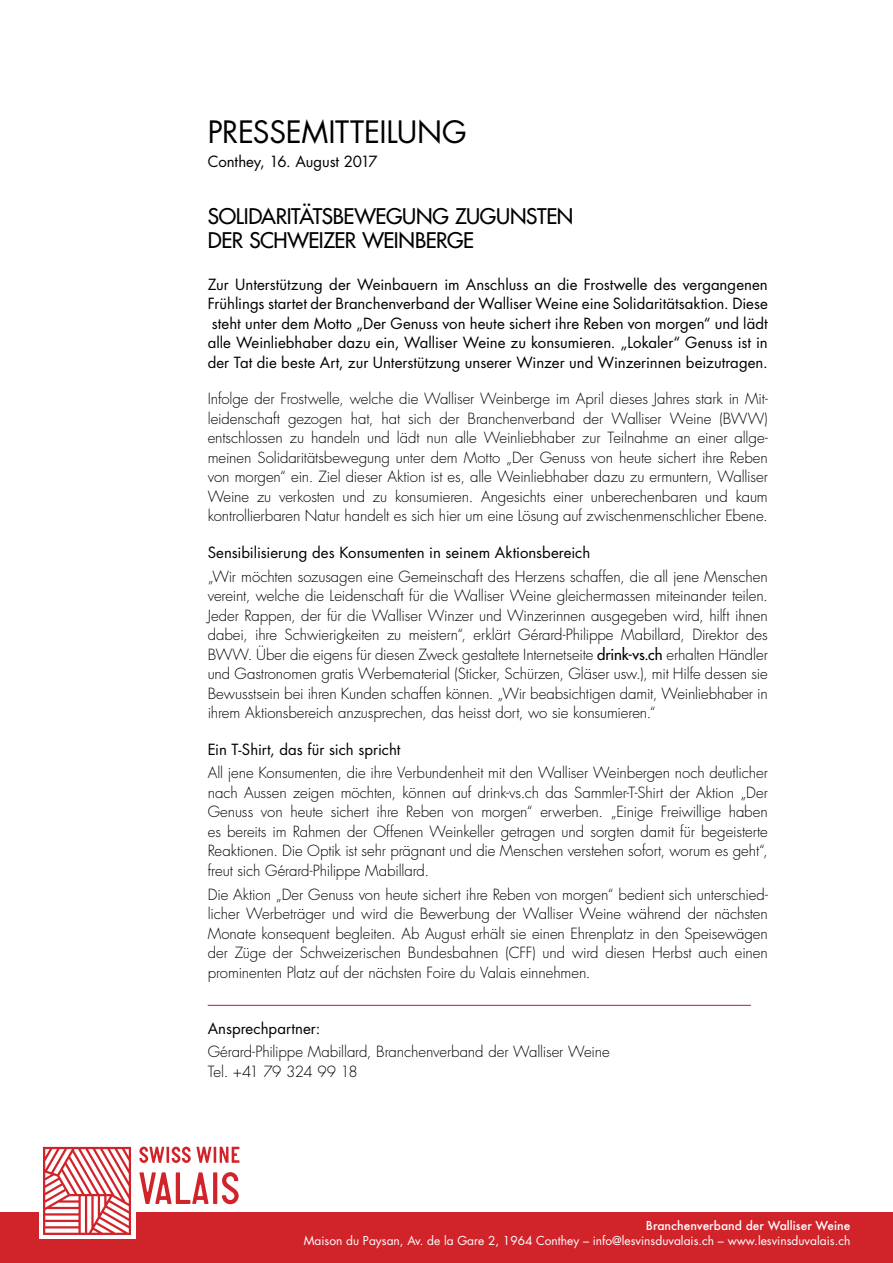
<style>
.page{position:relative;width:893px;height:1263px;background:#fff}
.page>*{position:absolute;margin:0;border:0;box-sizing:border-box;transform-origin:0 0}
.t1{font:30px "Futura";letter-spacing:-.01em;color:#000}
.t2{font:21px/24px "Futura";letter-spacing:-.02em;color:#000}
.t3{font:300 15px/19.5px "Futura";letter-spacing:-.01em;color:#000;text-align:justify}
.t4{font:15px/19.5px "Futura";color:#000;text-align:justify}
.t5{font:12px "Futura";color:#fff}
.t6{font:500 12px "Futura";color:#fff}
.s1{font-weight:400}
</style>
<div class="page">
<div style="left:0;top:1212px;width:893px;height:51px;background:#d1232a"></div>
<svg style="left:139px;top:1146px;width:100px;height:17px"></svg>
<div style="left:39px;top:1143px;width:96px;height:96px;background:linear-gradient(to right,#fff,#fffefe)"></div>
<svg style="left:43px;top:1147px;width:88px;height:88px"></svg>
<svg style="left:139px;top:1172px;width:70px;height:32px"></svg>
<svg style="left:213px;top:1172px;width:4px;height:32px"></svg>
<svg style="left:222px;top:1172px;width:17px;height:32px"></svg>
<hr style="left:208px;top:1005px;width:543px;height:1px;background:#c11833">
<h1 class="t1" style="left:208px;top:112px;width:261px">PRESSEMITTEILUNG</h1>
<p class="t4" style="left:208px;top:152px;width:172px">Conthey, 16. August 2017</p>
<h2 class="t2" style="left:208px;top:204px;width:367px">SOLIDARITÄTSBEWEGUNG ZUGUNSTEN<br>DER SCHWEIZER WEINBERGE</h2>
<p class="t4" style="left:208px;top:274px;width:562px">Zur Unterstützung der Weinbauern im Anschluss an die Frostwelle des vergangenen Frühlings startet der Branchenverband der Walliser Weine eine Solidaritätsaktion. Diese steht unter dem Motto „Der Genuss von heute sichert ihre Reben von morgen“ und lädt alle Weinliebhaber dazu ein, Walliser Weine zu konsumieren. „Lokaler“ Genuss ist in der Tat die beste Art, zur Unterstützung unserer Winzer und Winzerinnen beizutragen.</p>
<p class="t3" style="left:208px;top:389px;width:562px">Infolge der Frostwelle, welche die Walliser Weinberge im April dieses Jahres stark in Mit&shy;leidenschaft gezogen hat, hat sich der Branchenverband der Walliser Weine (BWW) entschlossen zu handeln und lädt nun alle Weinliebhaber zur Teilnahme an einer allge&shy;meinen Solidaritätsbewegung unter dem Motto „Der Genuss von heute sichert ihre Reben von morgen“ ein. Ziel dieser Aktion ist es, alle Weinliebhaber dazu zu ermuntern, Walliser Weine zu verkosten und zu konsumieren. Angesichts einer unberechenbaren und kaum kontrollierbaren Natur handelt es sich hier um eine Lösung auf zwischenmenschlicher Ebene.</p>
<p class="t4" style="left:208px;top:542px;width:384px">Sensibilisierung des Konsumenten in seinem Aktionsbereich</p>
<p class="t3" style="left:208px;top:567px;width:562px">„Wir möchten sozusagen eine Gemeinschaft des Herzens schaffen, die all jene Menschen vereint, welche die Leidenschaft für die Walliser Weine gleichermassen miteinander teilen.<br>Jeder Rappen, der für die Walliser Winzer und Winzerinnen ausgegeben wird, hilft ihnen dabei, ihre Schwierigkeiten zu meistern“, erklärt Gérard-Philippe Mabillard, Direktor des BWW. Über die eigens für diesen Zweck gestaltete Internetseite <span class="s1">drink-vs.ch</span> erhalten Händler und Gastronomen gratis Werbematerial (Sticker, Schürzen, Gläser usw.), mit Hilfe dessen sie Bewusstsein bei ihren Kunden schaffen können. „Wir beabsichtigen damit, Weinliebhaber in ihrem Aktionsbereich anzusprechen, das heisst dort, wo sie konsumieren.“</p>
<p class="t4" style="left:208px;top:739px;width:194px">Ein T-Shirt, das für sich spricht</p>
<p class="t3" style="left:208px;top:763px;width:562px">All jene Konsumenten, die ihre Verbundenheit mit den Walliser Weinbergen noch deutlicher nach Aussen zeigen möchten, können auf drink-vs.ch das Sammler-T-Shirt der Aktion „Der Genuss von heute sichert ihre Reben von morgen“ erwerben. „Einige Freiwillige haben es bereits im Rahmen der Offenen Weinkeller getragen und sorgten damit für begeisterte Reaktionen. Die Optik ist sehr prägnant und die Menschen verstehen sofort, worum es geht“, freut sich Gérard-Philippe Mabillard.</p>
<p class="t3" style="left:208px;top:885px;width:562px">Die Aktion „Der Genuss von heute sichert ihre Reben von morgen“ bedient sich unterschied&shy;licher Werbeträger und wird die Bewerbung der Walliser Weine während der nächsten Monate konsequent begleiten. Ab August erhält sie einen Ehrenplatz in den Speisewägen der Züge der Schweizerischen Bundesbahnen (CFF) und wird diesen Herbst auch einen prominenten Platz auf der nächsten Foire du Valais einnehmen.</p>
<p class="t4" style="left:208px;top:1018px;width:114px">Ansprechpartner:</p>
<p class="t3" style="left:208px;top:1042px;width:403px">Gérard-Philippe Mabillard, Branchenverband der Walliser Weine<br>Tel. +41 79 324 99 18</p>
<p class="t6" style="left:646px;top:1218px;width:206px">Branchenverband der Walliser Weine</p>
<p class="t5" style="left:304px;top:1233px;width:548px">Maison du Paysan, Av. de la Gare 2, 1964 Conthey – info@lesvinsduvalais.ch – www.lesvinsduvalais.ch</p>
</div>
